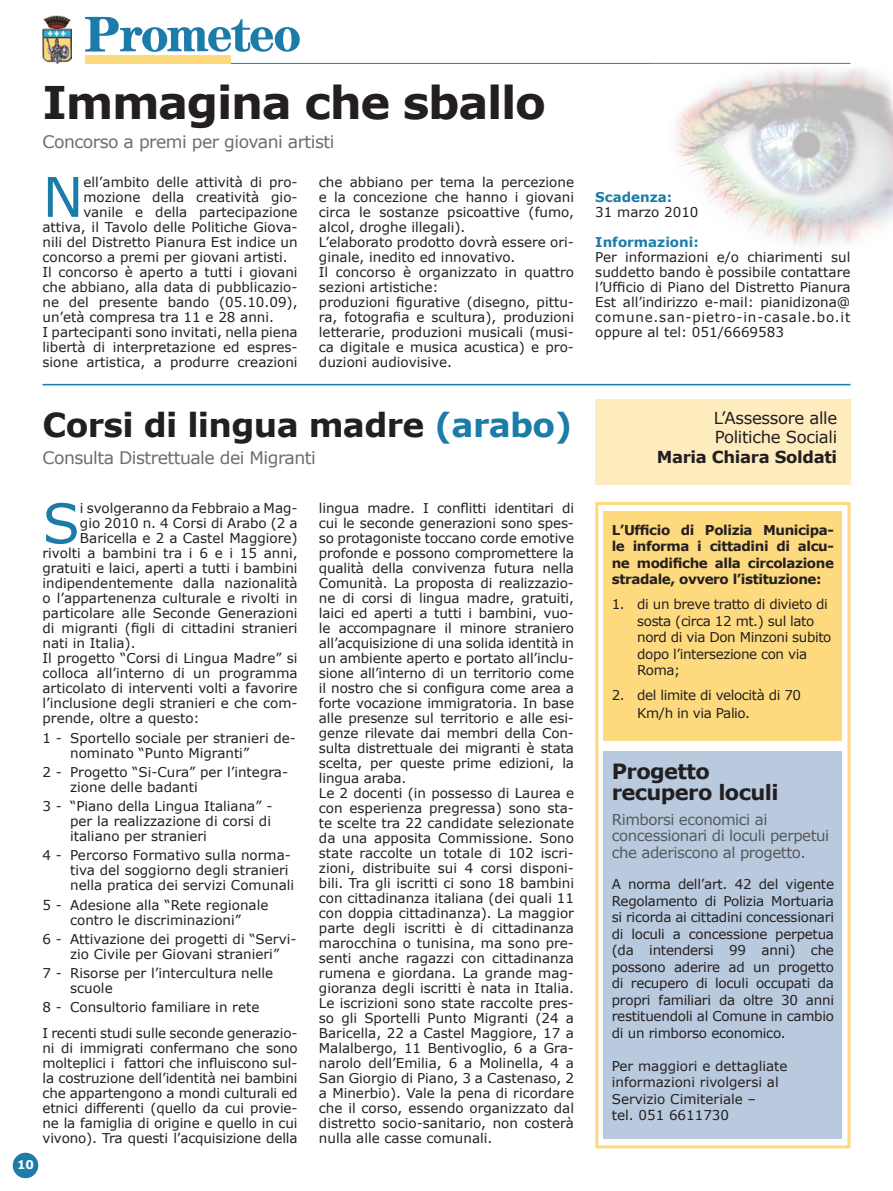
<style>
.page{position:relative;width:893px;height:1191px;background:#fff}
.page>*{position:absolute;margin:0;border:0;box-sizing:border-box;transform-origin:0 0}
.t1{font:54.75px "Verdana";color:#1b7ca9}
.t2{font:700 45px "Verdana";letter-spacing:-.03em;color:#231f20}
.t3{font:700 33px "Verdana";letter-spacing:-.02em;color:#231f20}
.t4{font:700 21px/21px "Verdana";letter-spacing:-.03em;color:#231f20}
.t5{font:17.25px "Verdana";letter-spacing:-.03em;color:#6c6d70}
.t6{font:16.5px/19.5px "Verdana";letter-spacing:-.02em;color:#231f20}
.t7{font:700 16.5px "Verdana";letter-spacing:-.02em;color:#231f20}
.t8{font:15px/16.5px "Verdana";letter-spacing:-.03em;color:#57585a}
.t9{font:13.5px/15px "Verdana";color:#231f20}
.t10{font:13.5px/16.5px "Verdana";letter-spacing:-.03em;color:#231f20}
.t11{font:700 13.5px/16.5px "Verdana";letter-spacing:-.03em;color:#231f20;text-align:justify}
.t12{font:700 13.5px "Verdana";color:#1b7ca9}
.t13{font:700 12px "Verdana";color:#fff}
.s1{color:#1b7ca9}
</style>
<div class="page">
<hr style="left:85px;top:63px;width:765px;height:1px;background:#1b7ca9">
<svg style="left:85px;top:17px;width:215px;height:35px"></svg>
<div style="left:85px;top:55px;width:146px;height:9px;background:#feda7e"></div>
<img style="left:42px;top:16px;width:29px;height:47px">
<img style="left:645px;top:62px;width:248px;height:184px">
<div style="left:604px;top:750px;width:238px;height:388px;background:#bacade"></div>
<div style="left:604px;top:511px;width:238px;height:230px;background:#feda7e"></div>
<hr style="left:43px;top:384px;width:807px;height:1px;background:#1b7ca9">
<div style="left:595px;top:400px;width:255px;height:85px;background:#feecbe"></div>
<div style="left:595px;top:502px;width:255px;height:646px;border:3px solid #feda7e"></div>
<div style="left:13px;top:1152px;width:25px;height:26px;background:#1b7ca9;border-radius:50%"></div>
<h2 class="t2" style="left:43px;top:74px;width:505px">Immagina che sballo</h2>
<p class="t5" style="left:43px;top:130px;width:294px">Concorso a premi per giovani artisti</p>
<h1 class="t1" style="left:43px;top:162px;width:42px">N</h1>
<p class="t9" style="left:83px;top:175px;width:216px">ell’ambito delle attività di pro-</p>
<p class="t9" style="left:83px;top:190px;width:216px">mozione della creatività gio-</p>
<p class="t9" style="left:83px;top:205px;width:216px">vanile e della partecipazione</p>
<p class="t9" style="left:43px;top:220px;width:257px">attiva, il Tavolo delle Politiche Giova-</p>
<p class="t9" style="left:43px;top:235px;width:257px">nili del Distretto Pianura Est indice un</p>
<p class="t9" style="left:43px;top:250px;width:247px">concorso a premi per giovani artisti.</p>
<p class="t9" style="left:43px;top:265px;width:257px">Il concorso è aperto a tutti i giovani</p>
<p class="t9" style="left:43px;top:280px;width:257px">che abbiano, alla data di pubblicazio-</p>
<p class="t9" style="left:43px;top:295px;width:257px">ne del presente bando (05.10.09),</p>
<p class="t9" style="left:43px;top:310px;width:233px">un’età compresa tra 11 e 28 anni.</p>
<p class="t9" style="left:43px;top:325px;width:257px">I partecipanti sono invitati, nella piena</p>
<p class="t9" style="left:43px;top:340px;width:257px">libertà di interpretazione ed espres-</p>
<p class="t9" style="left:43px;top:355px;width:257px">sione artistica, a produrre creazioni</p>
<p class="t9" style="left:319px;top:175px;width:257px">che abbiano per tema la percezione e la concezione che hanno i giovani circa le sostanze psicoattive (fumo, alcol, droghe illegali).<br>L’elaborato prodotto dovrà essere ori&shy;ginale, inedito ed innovativo.<br>Il concorso è organizzato in quattro sezioni artistiche:<br>produzioni figurative (disegno, pittu&shy;ra, fotografia e scultura), produzioni letterarie, produzioni musicali (musi&shy;ca digitale e musica acustica) e pro&shy;duzioni audiovisive.</p>
<h3 class="t3" style="left:43px;top:403px;width:531px">Corsi di lingua madre <span class="s1">(arabo)</span></h3>
<p class="t5" style="left:43px;top:446px;width:275px">Consulta Distrettuale dei Migranti</p>
<p class="t13" style="left:17px;top:1157px;width:18px">10</p>
<h1 class="t1" style="left:43px;top:488px;width:39px">S</h1>
<p class="t9" style="left:80px;top:501px;width:219px">i svolgeranno da Febbraio a Mag-</p>
<p class="t9" style="left:80px;top:516px;width:219px">gio 2010 n. 4 Corsi di Arabo (2 a</p>
<p class="t9" style="left:80px;top:531px;width:219px">Baricella e 2 a Castel Maggiore)</p>
<p class="t9" style="left:43px;top:546px;width:257px">rivolti a bambini tra i 6 e i 15 anni,</p>
<p class="t9" style="left:43px;top:561px;width:257px">gratuiti e laici, aperti a tutti i bambini</p>
<p class="t9" style="left:43px;top:576px;width:257px">indipendentemente dalla nazionalità</p>
<p class="t9" style="left:43px;top:591px;width:257px">o l’appartenenza culturale e rivolti in</p>
<p class="t9" style="left:43px;top:606px;width:257px">particolare alle Seconde Generazioni</p>
<p class="t9" style="left:43px;top:621px;width:257px">di migranti (figli di cittadini stranieri</p>
<p class="t9" style="left:43px;top:636px;width:95px">nati in Italia).</p>
<p class="t9" style="left:43px;top:651px;width:257px">Il progetto “Corsi di Lingua Madre” si</p>
<p class="t9" style="left:43px;top:666px;width:257px">colloca all’interno di un programma</p>
<p class="t9" style="left:43px;top:681px;width:257px">articolato di interventi volti a favorire</p>
<p class="t9" style="left:43px;top:696px;width:257px">l’inclusione degli stranieri e che com-</p>
<p class="t9" style="left:43px;top:711px;width:159px">prende, oltre a questo:</p>
<p class="t9" style="left:70px;top:730px;width:227px;text-indent:-28px">1 - Sportello sociale per stranieri de&shy;nominato “Punto Migranti”</p>
<p class="t9" style="left:70px;top:764px;width:220px;text-indent:-28px">2 - Progetto “Si-Cura” per l’integra&shy;zione delle badanti</p>
<p class="t9" style="left:70px;top:799px;width:204px;text-align:justify;text-indent:-28px">3 - “Piano della Lingua Italiana” - per la realizzazione di corsi di italiano per stranieri</p>
<p class="t9" style="left:70px;top:848px;width:226px;text-indent:-28px">4 - Percorso Formativo sulla norma&shy;tiva del soggiorno degli stranieri nella pratica dei servizi Comunali</p>
<p class="t9" style="left:43px;top:897px;width:227px;text-align:center">5 - Adesione alla “Rete regionale contro le discriminazioni”</p>
<p class="t9" style="left:70px;top:931px;width:228px;text-indent:-28px">6 - Attivazione dei progetti di “Servi&shy;zio Civile per Giovani stranieri”</p>
<p class="t9" style="left:70px;top:966px;width:205px;text-indent:-28px">7 - Risorse per l’intercultura nelle scuole</p>
<p class="t9" style="left:43px;top:995px;width:257px;line-height:25.7px">8 - Consultorio familiare in rete<br>I recenti studi sulle seconde generazio-</p>
<p class="t9" style="left:43px;top:1041px;width:257px;text-align:justify">ni di immigrati confermano che sono molteplici i fattori che influiscono sul&shy;la costruzione dell’identità nei bambini che appartengono a mondi culturali ed etnici differenti (quello da cui provie&shy;ne la famiglia di origine e quello in cui vivono). Tra questi l’acquisizione della</p>
<p class="t9" style="left:319px;top:501px;width:257px">lingua madre. I conflitti identitari di cui le seconde generazioni sono spes&shy;so protagoniste toccano corde emotive profonde e possono compromettere la qualità della convivenza futura nella Comunità. La proposta di realizzazio&shy;ne di corsi di lingua madre, gratuiti, laici ed aperti a tutti i bambini, vuo&shy;le accompagnare il minore straniero all’acquisizione di una solida identità in un ambiente aperto e portato all’inclu&shy;sione all’interno di un territorio come il nostro che si configura come area a forte vocazione immigratoria. In base alle presenze sul territorio e alle esi&shy;genze rilevate dai membri della Con&shy;sulta distrettuale dei migranti è stata scelta, per queste prime edizioni, la lingua araba.<br>Le 2 docenti (in possesso di Laurea e con esperienza pregressa) sono sta&shy;te scelte tra 22 candidate selezionate da una apposita Commissione. Sono state raccolte un totale di 102 iscri&shy;zioni, distribuite sui 4 corsi disponi&shy;bili. Tra gli iscritti ci sono 18 bambini con cittadinanza italiana (dei quali 11 con doppia cittadinanza). La maggior parte degli iscritti è di cittadinanza marocchina o tunisina, ma sono pre&shy;senti anche ragazzi con cittadinanza rumena e giordana. La grande mag&shy;gioranza degli iscritti è nata in Italia.<br>Le iscrizioni sono state raccolte pres&shy;so gli Sportelli Punto Migranti (24 a Baricella, 22 a Castel Maggiore, 17 a Malalbergo, 11 Bentivoglio, 6 a Gra&shy;narolo dell’Emilia, 6 a Molinella, 4 a San Giorgio di Piano, 3 a Castenaso, 2 a Minerbio). Vale la pena di ricordare che il corso, essendo organizzato dal distretto socio-sanitario, non costerà nulla alle casse comunali.</p>
<p class="t12" style="left:595px;top:188px;width:79px">Scadenza:</p>
<p class="t9" style="left:595px;top:205px;width:105px">31 marzo 2010</p>
<p class="t12" style="left:595px;top:233px;width:105px">Informazioni:</p>
<p class="t9" style="left:595px;top:250px;width:257px;text-align:justify">Per informazioni e/o chiarimenti sul suddetto bando è possibile contattare l’Ufficio di Piano del Distretto Pianura Est all’indirizzo e-mail: pianidizona@ comune.san-pietro-in-casale.bo.it oppure al tel: 051/6669583</p>
<p class="t6" style="left:714px;top:408px;width:125px">L’Assessore alle<br>Politiche Sociali</p>
<p class="t7" style="left:657px;top:446px;width:182px">Maria Chiara Soldati</p>
<p class="t11" style="left:612px;top:521px;width:224px">L’Ufficio di Polizia Municipa&shy;le informa i cittadini di alcu&shy;ne modifiche alla circolazione stradale, ovvero l’istituzione:</p>
<p class="t10" style="left:637px;top:596px;width:196px;text-indent:-26px">1. di un breve tratto di divieto di sosta (circa 12 mt.) sul lato nord di via Don Minzoni subito dopo l’intersezione con via<br>Roma;</p>
<p class="t10" style="left:637px;top:686px;width:165px;line-height:18px;text-indent:-26px">2. del limite di velocità di 70<br>Km/h in via Palio.</p>
<h3 class="t4" style="left:612px;top:760px;width:168px">Progetto recupero loculi</h3>
<p class="t8" style="left:612px;top:811px;width:219px">Rimborsi economici ai concessionari di loculi perpetui che aderiscono al progetto.</p>
<p class="t9" style="left:612px;top:876px;width:224px;line-height:16.5px;text-align:justify">A norma dell’art. 42 del vigente Regolamento di Polizia Mortuaria si ricorda ai cittadini concessionari di loculi a concessione perpetua (da intendersi 99 anni) che possono aderire ad un progetto di recupero di loculi occupati da propri familiari da oltre 30 anni restituendoli al Comune in cambio di un rimborso economico.</p>
<p class="t9" style="left:612px;top:1057px;width:177px;line-height:16.5px">Per maggiori e dettagliate informazioni rivolgersi al<br>Servizio Cimiteriale –<br>tel. 051 6611730</p>
</div>
